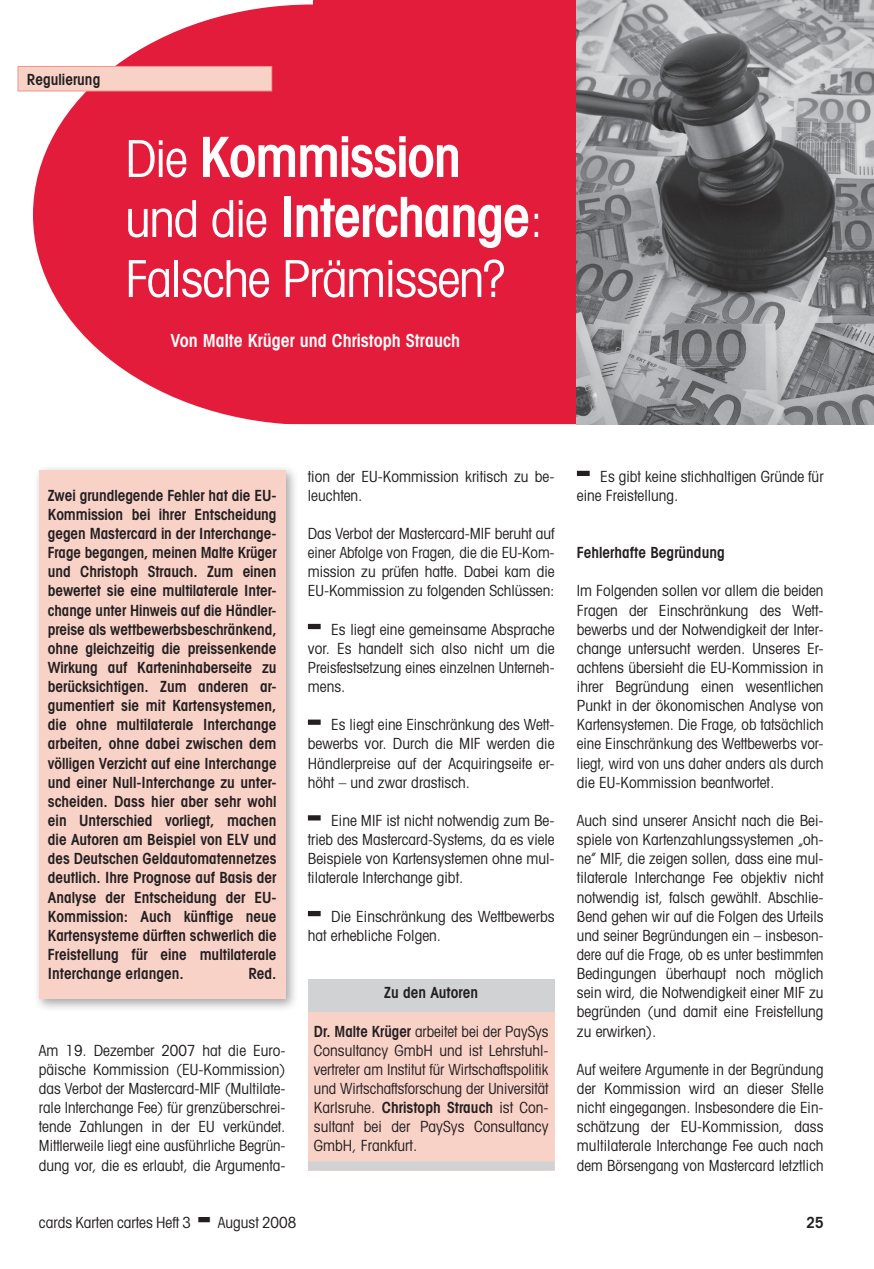
<style>
.page{position:relative;width:874px;height:1269px;background:#fff}
.page>*{position:absolute;margin:0;border:0;box-sizing:border-box;transform-origin:0 0}
.t1{font:600 condensed 55.5px/60px "Avant Garde";letter-spacing:-.025em;color:#fff}
.t2{font:condensed 51px "Avant Garde";letter-spacing:-.025em;color:#fff}
.t3{font:600 condensed 18px "Avant Garde";color:#fff}
.t4{font:condensed 15.3px/19.2px "Avant Garde";color:#231f20;text-align:justify}
.t5{font:600 condensed 15.3px/19.2px "Avant Garde";color:#231f20;text-align:justify}
.s1{font-weight:400;font-size:51px}
.s2{font-weight:600}
</style>
<div class="page">
<svg style="left:33px;top:4px;width:544px;height:420px;fill:#e41c3b"></svg>
<div style="left:313px;top:0;width:308px;height:5px;background:#e41c3b"></div>
<div style="left:18px;top:66px;width:254px;height:25px;background:#f9d2c7"></div>
<div style="left:18px;top:66px;width:254px;height:25px;border:1px solid #f09588"></div>
<div style="left:33px;top:464px;width:278px;height:553px;background:#231f20;opacity:.4"></div>
<div style="left:39px;top:470px;width:247px;height:528px;background:#f9d2c7"></div>
<div style="left:308px;top:1006px;width:246px;height:164px;background:#f9d2c7"></div>
<div style="left:308px;top:979px;width:246px;height:33px;background:#d1d2d4"></div>
<div style="left:308px;top:1161px;width:246px;height:9px;background:#d1d2d4"></div>
<div style="left:308px;top:624px;width:13px;height:5px;background:#231f20"></div>
<div style="left:308px;top:719px;width:13px;height:6px;background:#231f20"></div>
<div style="left:308px;top:815px;width:13px;height:5px;background:#231f20"></div>
<div style="left:308px;top:911px;width:13px;height:5px;background:#231f20"></div>
<div style="left:577px;top:471px;width:13px;height:5px;background:#231f20"></div>
<img style="left:577px;top:0;width:297px;height:424px">
<p class="t5" style="left:27px;top:69px;width:75px">Regulierung</p>
<h1 class="t1" style="left:125px;top:126px;width:420px"><span class="s1">Die</span> Kommission <span class="s1">und die</span> Interchange<span class="s1">:</span></h1>
<h2 class="t2" style="left:125px;top:247px;width:382px">Falsche Prämissen?</h2>
<p class="t3" style="left:171px;top:330px;width:291px">Von Malte Krüger und Christoph Strauch</p>
<p class="t5" style="left:48px;top:485px;width:230px">Zwei grundlegende Fehler hat die EU-Kommission bei ihrer Entscheidung gegen Mastercard in der Interchange-Frage begangen, meinen Malte Krüger und Christoph Strauch. Zum einen bewertet sie eine multilaterale Inter&shy;change unter Hinweis auf die Händler&shy;preise als wettbewerbsbeschränkend, ohne gleichzeitig die preissenkende Wirkung auf Karteninhaberseite zu berücksichtigen. Zum anderen ar&shy;gumentiert sie mit Kartensystemen, die ohne multilaterale Interchange arbeiten, ohne dabei zwischen dem völligen Verzicht auf eine Interchange und einer Null-Interchange zu unter&shy;scheiden. Dass hier aber sehr wohl ein Unterschied vorliegt, machen die Autoren am Beispiel von ELV und des Deutschen Geldautomatennetzes deutlich. Ihre Prognose auf Basis der Analyse der Entscheidung der EU-Kommission: Auch künftige neue Kartensysteme dürften schwerlich die Freistellung für eine multilaterale Interchange erlangen.</p>
<p class="t5" style="left:248px;top:964px;width:30px">Red.</p>
<p class="t4" style="left:39px;top:1040px;width:248px">Am 19. Dezember 2007 hat die Euro&shy;päische Kommission (EU-Kommission) das Verbot der Mastercard-MIF (Multilate&shy;rale Interchange Fee) für grenzüberschrei&shy;tende Zahlungen in der EU verkündet.<br>Mittlerweile liegt eine ausführliche Begrün&shy;dung vor, die es erlaubt, die Argumenta-</p>
<p class="t4" style="left:308px;top:466px;width:248px">tion der EU-Kommission kritisch zu be&shy;leuchten.</p>
<p class="t4" style="left:308px;top:523px;width:248px">Das Verbot der Mastercard-MIF beruht auf einer Abfolge von Fragen, die die EU-Kom&shy;mission zu prüfen hatte. Dabei kam die EU-Kommission zu folgenden Schlüssen:</p>
<p class="t4" style="left:308px;top:619px;width:248px;text-indent:23px">Es liegt eine gemeinsame Absprache vor. Es handelt sich also nicht um die Preisfestsetzung eines einzelnen Unterneh&shy;mens.</p>
<p class="t4" style="left:308px;top:715px;width:248px;text-indent:23px">Es liegt eine Einschränkung des Wett&shy;bewerbs vor. Durch die MIF werden die Händlerpreise auf der Acquiringseite er&shy;höht – und zwar drastisch.</p>
<p class="t4" style="left:308px;top:810px;width:248px;text-indent:23px">Eine MIF ist nicht notwendig zum Be&shy;trieb des Mastercard-Systems, da es viele Beispiele von Kartensystemen ohne mul&shy;tilaterale Interchange gibt.</p>
<p class="t4" style="left:308px;top:906px;width:248px;text-indent:23px">Die Einschränkung des Wettbewerbs hat erhebliche Folgen.</p>
<p class="t5" style="left:384px;top:983px;width:95px">Zu den Autoren</p>
<p class="t4" style="left:314px;top:1021px;width:236px"><span class="s2">Dr. Malte Krüger</span> arbeitet bei der PaySys Consultancy GmbH und ist Lehrstuhl&shy;vertreter am Institut für Wirtschaftspolitik und Wirtschaftsforschung der Universität Karlsruhe. <span class="s2">Christoph Strauch</span> ist Con&shy;sultant bei der PaySys Consultancy GmbH, Frankfurt.</p>
<p class="t4" style="left:577px;top:466px;width:248px;text-indent:23px">Es gibt keine stichhaltigen Gründe für eine Freistellung.</p>
<p class="t5" style="left:577px;top:543px;width:149px">Fehlerhafte Begründung</p>
<p class="t4" style="left:577px;top:581px;width:248px">Im Folgenden sollen vor allem die beiden Fragen der Einschränkung des Wett&shy;bewerbs und der Notwendigkeit der Inter&shy;change untersucht werden. Unseres Er&shy;achtens übersieht die EU-Kommission in ihrer Begründung einen wesentlichen Punkt in der ökonomischen Analyse von Kartensystemen. Die Frage, ob tatsächlich eine Einschränkung des Wettbewerbs vor&shy;liegt, wird von uns daher anders als durch die EU-Kommission beantwortet.</p>
<p class="t4" style="left:577px;top:810px;width:248px">Auch sind unserer Ansicht nach die Bei&shy;spiele von Kartenzahlungssystemen „oh&shy;ne” MIF, die zeigen sollen, dass eine mul&shy;tilaterale Interchange Fee objektiv nicht notwendig ist, falsch gewählt. Abschlie&shy;ßend gehen wir auf die Folgen des Urteils und seiner Begründungen ein – insbeson&shy;dere auf die Frage, ob es unter bestimmten Bedingungen überhaupt noch möglich sein wird, die Notwendigkeit einer MIF zu begründen (und damit eine Freistellung zu erwirken).</p>
<p class="t4" style="left:577px;top:1059px;width:248px">Auf weitere Argumente in der Begründung der Kommission wird an dieser Stelle nicht eingegangen. Insbesondere die Ein&shy;schätzung der EU-Kommission, dass multilaterale Interchange Fee auch nach dem Börsengang von Mastercard letztlich</p>
<p class="t4" style="left:39px;top:1212px;width:153px">cards Karten cartes Heft 3</p>
<p class="t4" style="left:218px;top:1212px;width:80px">August 2008</p>
<p class="t5" style="left:806px;top:1212px;width:19px">25</p>
</div>
